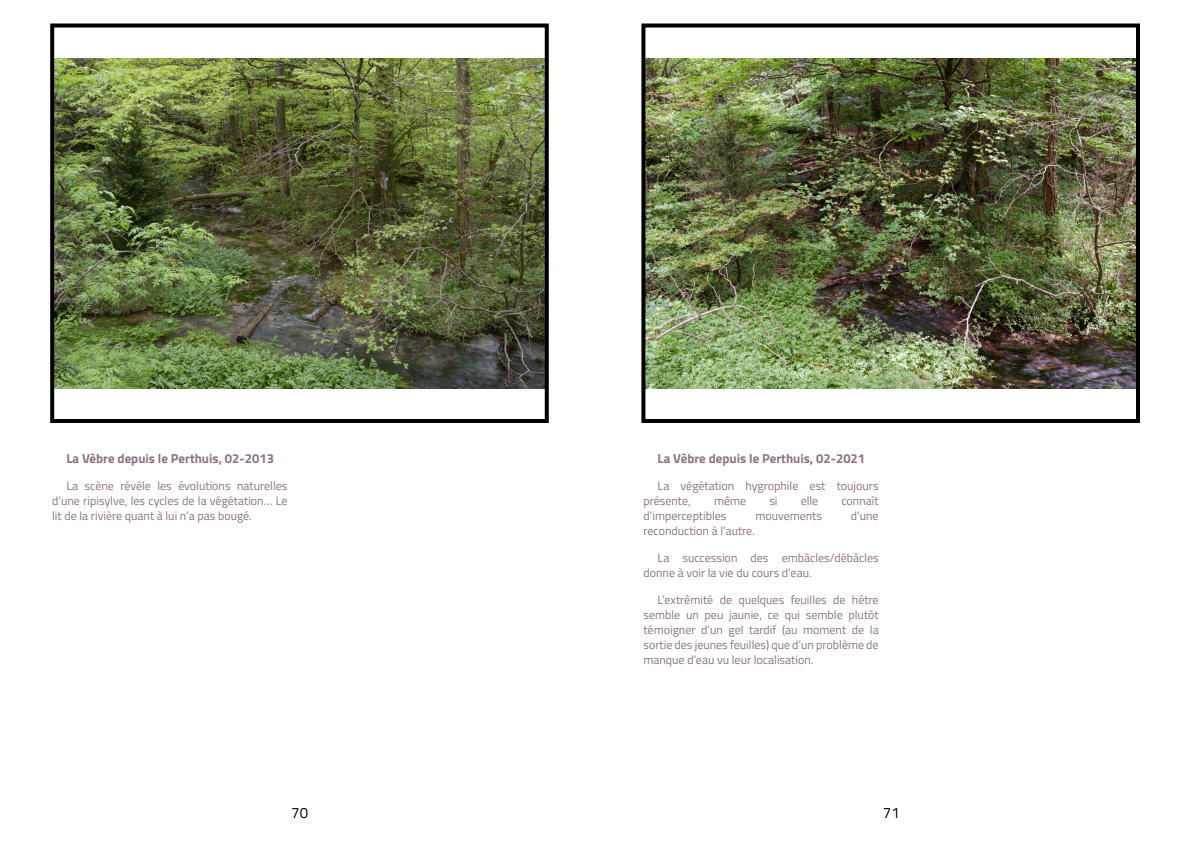
<style>
.page{position:relative;width:1191px;height:842px;background:#fff}
.page>*{position:absolute;margin:0;border:0;box-sizing:border-box;transform-origin:0 0}
.t1{font:15px "Titillium Web";color:#000}
.t2{font:700 13px "Titillium Web";color:#8c7385}
.t3{font:12px/15px "Titillium Web";color:#8c7385;text-align:justify}
</style>
<div class="page">
<img style="left:55px;top:58px;width:489px;height:330px">
<div style="left:50px;top:24px;width:499px;height:399px;border:4px solid #000"></div>
<img style="left:646px;top:58px;width:489px;height:330px">
<div style="left:641px;top:24px;width:499px;height:399px;border:4px solid #000"></div>
<p class="t2" style="left:66px;top:449px;width:209px">La Vèbre depuis le Perthuis, 02-2013</p>
<p class="t3" style="left:52px;top:478px;width:237px;text-indent:14px">La scène révèle les évolutions naturelles d’une ripisylve, les cycles de la végétation… Le lit de la rivière quant à lui n’a pas bougé.</p>
<p class="t1" style="left:291px;top:801px;width:18px">70</p>
<p class="t2" style="left:657px;top:449px;width:209px">La Vèbre depuis le Perthuis, 02-2021</p>
<p class="t3" style="left:643px;top:478px;width:237px;text-indent:14px">La végétation hygrophile est toujours présente,</p>
<p class="t3" style="left:714px;top:493px;width:34px">même</p>
<p class="t3" style="left:769px;top:493px;width:10px">si</p>
<p class="t3" style="left:800px;top:493px;width:19px">elle</p>
<p class="t3" style="left:841px;top:493px;width:39px">connaît</p>
<p class="t3" style="left:643px;top:508px;width:85px">d’imperceptibles</p>
<p class="t3" style="left:755px;top:508px;width:68px">mouvements</p>
<p class="t3" style="left:851px;top:508px;width:29px">d’une</p>
<p class="t3" style="left:643px;top:523px;width:113px">reconduction à l’autre.</p>
<p class="t3" style="left:643px;top:550px;width:237px;text-indent:14px">La succession des embâcles/débâcles donne à voir la vie du cours d’eau.</p>
<p class="t3" style="left:643px;top:592px;width:237px;text-indent:14px">L’extrêmité de quelques feuilles de hêtre semble un peu jaunie, ce qui semble plutôt témoigner d’un gel tardif (au moment de la sortie des jeunes feuilles) que d’un problème de manque d’eau vu leur localisation.</p>
<p class="t1" style="left:883px;top:801px;width:18px">71</p>
</div>
